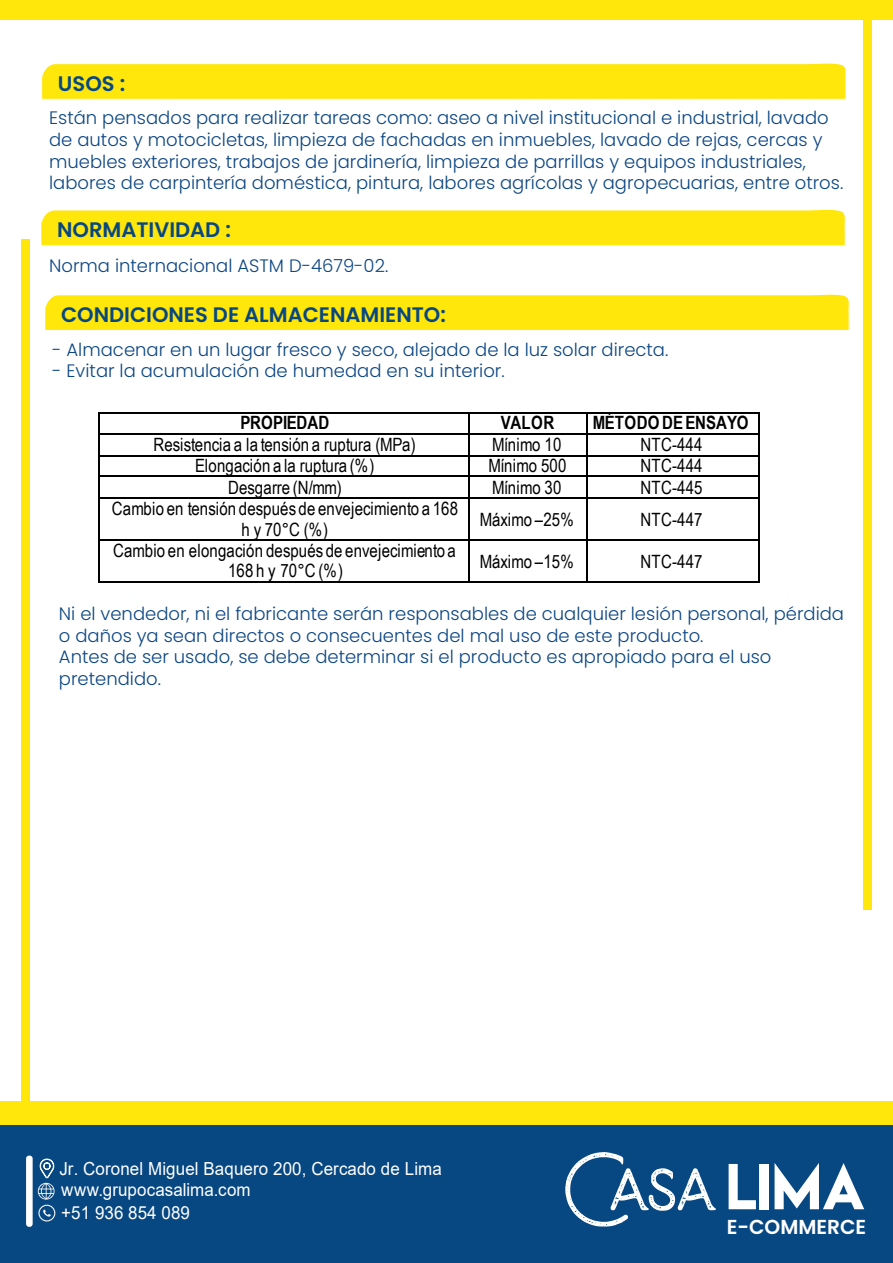
<style>
.page{position:relative;width:893px;height:1263px;background:#fff}
.page>*{position:absolute;margin:0;border:0;box-sizing:border-box;transform-origin:0 0}
.t1{font:600 21px "Poppins";color:#074782}
.t2{font:600 20.25px "Poppins";color:#fff}
.t3{font:18.3px/20.7px "Arial Narrow";letter-spacing:.01em;color:#010101;text-align:center}
.t4{font:700 18.3px "Arial Narrow";letter-spacing:.005em;color:#010101}
.t5{font:300 18px/21.6px "Poppins";color:#0c4683}
.t6{font:18px/20.7px "Arial";letter-spacing:.005em;color:#fff;scale:.94 1}
</style>
<div class="page">
<div style="left:0;top:1101px;width:893px;height:161px;background:#ffe60b"></div>
<div style="left:0;top:0;width:893px;height:20px;background:#ffe60b"></div>
<div style="left:864px;top:0;width:8px;height:909px;background:#ffe60b"></div>
<div style="left:22px;top:240px;width:8px;height:950px;background:#ffe60b"></div>
<div style="left:0;top:1125px;width:893px;height:138px;background:#074782"></div>
<svg style="left:43px;top:1209px;width:8px;height:8px"></svg>
<div style="left:38px;top:1205px;width:17px;height:16px;border:1px solid #f6f6f6;border-radius:50%"></div>
<svg style="left:729px;top:1164px;width:27px;height:45px"></svg>
<div style="left:760px;top:1164px;width:9px;height:45px;background:#fff"></div>
<svg style="left:775px;top:1163px;width:89px;height:46px"></svg>
<svg style="left:565px;top:1152px;width:151px;height:74px"></svg>
<div style="left:26px;top:1155px;width:7px;height:72px;background:#fff;border-radius:3px"></div>
<svg style="left:38px;top:1158px;width:17px;height:41px"></svg>
<div style="left:45px;top:294px;width:804px;height:36px;background:#ffe60b"></div>
<svg style="left:42px;top:63px;width:804px;height:36px;background:#ffe614"></svg>
<div style="left:41px;top:209px;width:804px;height:36px;background:#ffe60b"></div>
<hr style="left:100px;top:412px;width:368px;height:1px;background:#010101">
<hr style="left:469px;top:412px;width:117px;height:1px;background:#010101">
<hr style="left:587px;top:412px;width:171px;height:1px;background:#010101">
<hr style="left:98px;top:413px;width:2px;height:20px;background:#010101">
<hr style="left:100px;top:433px;width:368px;height:1px;background:#010101">
<hr style="left:469px;top:433px;width:117px;height:1px;background:#010101">
<hr style="left:587px;top:433px;width:171px;height:1px;background:#010101">
<hr style="left:98px;top:434px;width:2px;height:21px;background:#010101">
<hr style="left:100px;top:455px;width:368px;height:1px;background:#010101">
<hr style="left:469px;top:455px;width:117px;height:1px;background:#010101">
<hr style="left:587px;top:455px;width:171px;height:1px;background:#010101">
<hr style="left:98px;top:456px;width:2px;height:20px;background:#010101">
<hr style="left:100px;top:476px;width:368px;height:1px;background:#010101">
<hr style="left:469px;top:476px;width:117px;height:1px;background:#010101">
<hr style="left:587px;top:476px;width:171px;height:1px;background:#010101">
<hr style="left:98px;top:477px;width:2px;height:21px;background:#010101">
<hr style="left:100px;top:498px;width:368px;height:1px;background:#010101">
<svg style="left:468px;top:412px;width:1px;height:87px"></svg>
<hr style="left:469px;top:498px;width:117px;height:1px;background:#010101">
<svg style="left:586px;top:412px;width:1px;height:87px"></svg>
<hr style="left:587px;top:498px;width:171px;height:1px;background:#010101">
<svg style="left:758px;top:412px;width:1px;height:87px"></svg>
<hr style="left:98px;top:499px;width:2px;height:40px;background:#010101">
<hr style="left:468px;top:499px;width:1px;height:40px;background:#010101">
<hr style="left:586px;top:499px;width:1px;height:40px;background:#010101">
<hr style="left:758px;top:499px;width:1px;height:40px;background:#010101">
<hr style="left:100px;top:539px;width:368px;height:2px;background:#010101">
<hr style="left:469px;top:539px;width:117px;height:2px;background:#010101">
<hr style="left:587px;top:539px;width:171px;height:2px;background:#010101">
<hr style="left:98px;top:541px;width:2px;height:40px;background:#010101">
<hr style="left:100px;top:581px;width:368px;height:1px;background:#010101">
<hr style="left:468px;top:541px;width:1px;height:40px;background:#010101">
<hr style="left:469px;top:581px;width:117px;height:1px;background:#010101">
<hr style="left:586px;top:541px;width:1px;height:40px;background:#010101">
<hr style="left:587px;top:581px;width:171px;height:1px;background:#010101">
<hr style="left:758px;top:541px;width:1px;height:40px;background:#010101">
<p class="t1" style="left:58px;top:71px;width:69px">USOS :</p>
<p class="t5" style="left:49px;top:107px;width:796px">Están pensados para realizar tareas como: aseo a nivel institucional e industrial, lavado de autos y motocicletas, limpieza de fachadas en inmuebles, lavado de rejas, cercas y muebles exteriores, trabajos de jardinería, limpieza de parrillas y equipos industriales, labores de carpintería doméstica, pintura, labores agrícolas y agropecuarias, entre otros.</p>
<p class="t1" style="left:57px;top:218px;width:175px">NORMATIVIDAD :</p>
<p class="t5" style="left:49px;top:255px;width:341px">Norma internacional ASTM D-4679-02.</p>
<p class="t1" style="left:61px;top:302px;width:386px">CONDICIONES DE ALMACENAMIENTO:</p>
<p class="t5" style="left:52px;top:339px;width:618px">- Almacenar en un lugar fresco y seco, alejado de la luz solar directa.</p>
<p class="t5" style="left:52px;top:360px;width:454px">- Evitar la acumulación de humedad en su interior.</p>
<p class="t4" style="left:240px;top:409px;width:91px">PROPIEDAD</p>
<p class="t4" style="left:501px;top:409px;width:55px">VALOR</p>
<p class="t4" style="left:593px;top:409px;width:157px">MÉTODO DEENSAYO</p>
<p class="t3" style="left:153px;top:434px;width:264px">Resistencia a la tensión a ruptura (MPa)</p>
<p class="t3" style="left:492px;top:434px;width:71px">Mínimo 10</p>
<p class="t3" style="left:640px;top:434px;width:64px">NTC-444</p>
<p class="t3" style="left:195px;top:455px;width:181px">Elongación a la ruptura (%)</p>
<p class="t3" style="left:488px;top:455px;width:80px">Mínimo 500</p>
<p class="t3" style="left:640px;top:455px;width:64px">NTC-444</p>
<p class="t3" style="left:228px;top:477px;width:115px">Desgarre (N/mm)</p>
<p class="t3" style="left:492px;top:477px;width:71px">Mínimo 30</p>
<p class="t3" style="left:640px;top:477px;width:64px">NTC-445</p>
<p class="t3" style="left:112px;top:497px;width:348px">Cambio en tensión después de envejecimiento a 168 h y 70°C (%)</p>
<p class="t3" style="left:480px;top:508px;width:96px">Máximo –25%</p>
<p class="t3" style="left:640px;top:508px;width:64px">NTC-447</p>
<p class="t3" style="left:113px;top:539px;width:344px">Cambio en elongación después de envejecimiento a<br>168 h y 70°C (%)</p>
<p class="t3" style="left:480px;top:550px;width:96px">Máximo –15%</p>
<p class="t3" style="left:640px;top:550px;width:64px">NTC-447</p>
<p class="t5" style="left:59px;top:603px;width:787px">Ni el vendedor, ni el fabricante serán responsables de cualquier lesión personal, pérdida o daños ya sean directos o consecuentes del mal uso de este producto.<br>Antes de ser usado, se debe determinar si el producto es apropiado para el uso pretendido.</p>
<p class="t6" style="left:59px;top:1158px;width:408px">Jr. Coronel Miguel Baquero 200, Cercado de Lima www.grupocasalima.com</p>
<p class="t6" style="left:61px;top:1202px;width:138px">+51 936 854 089</p>
<p class="t2" style="left:727px;top:1215px;width:141px">E-COMMERCE</p>
</div>
